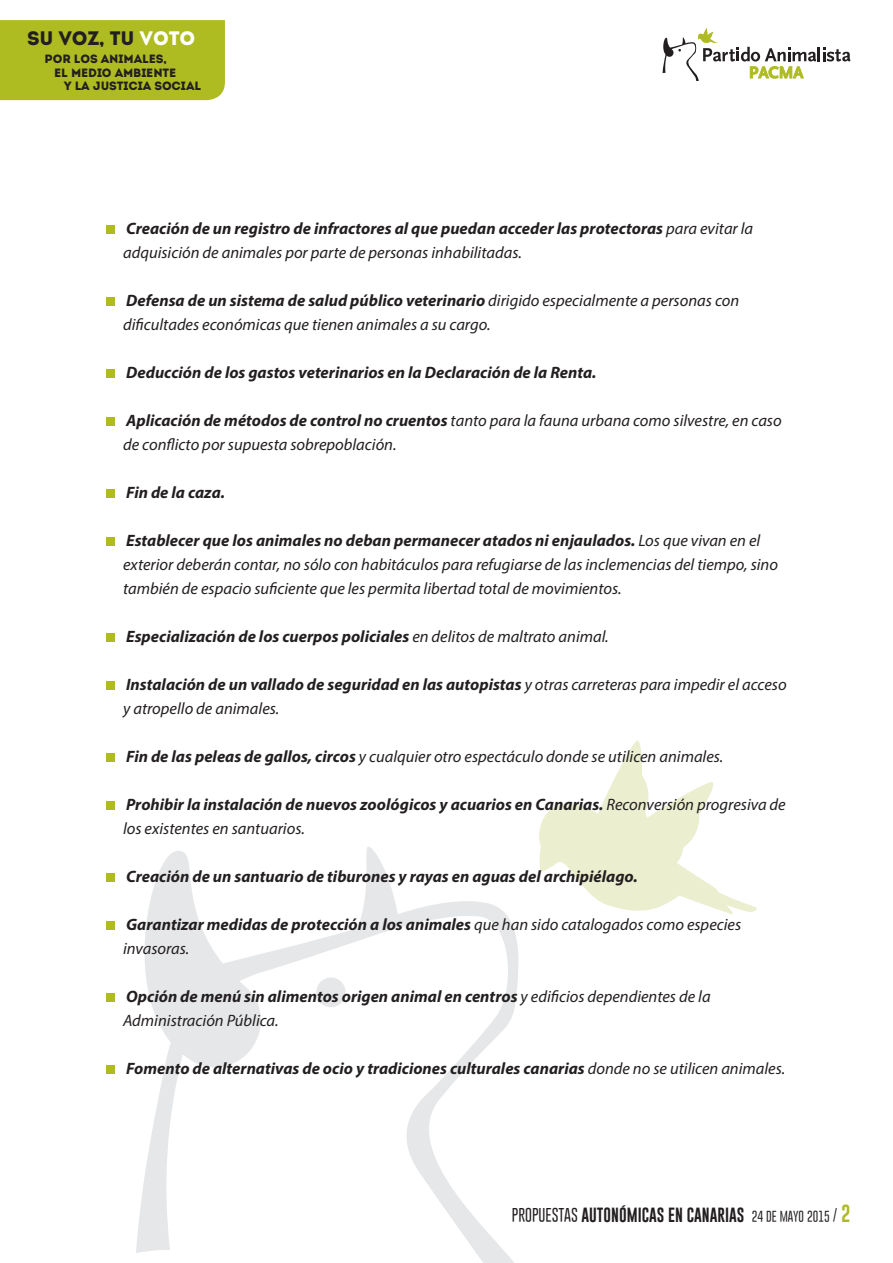
<style>
.page{position:relative;width:893px;height:1263px;background:#fff}
.page>*{position:absolute;margin:0;border:0;box-sizing:border-box;transform-origin:0 0}
.t1{font:19.5px "Intro";letter-spacing:-.01em;color:#231f20}
.Sangría_francesa{font:italic 16.5px/24px "Myriad Pro";color:#231f20}
.Sangría_francesa-2{font:italic 700 16.5px/24px "Myriad Pro";color:#231f20}
.t2{font:15px "Gobold";color:#231f20}
.t3{font:12px "Intro";letter-spacing:-.01em;color:#231f20}
.s1{color:#fff}
.s2{font-weight:400}
.s3{font-weight:700}
.s4{font-weight:300}
.s5{font-weight:300;font-size:12px}
.s6{font-size:18px;color:#aebc21}
</style>
<div class="page">
<div style="left:0;top:20px;width:225px;height:80px;background:#aebc21"></div>
<svg style="left:539px;top:740px;width:218px;height:175px"></svg>
<svg style="left:136px;top:846px;width:412px;height:417px"></svg>
<div style="left:316px;top:977px;width:30px;height:30px;background:#e6e7e9;border-radius:50%"></div>
<hr style="left:817px;top:47px;width:3px;height:14px;background:#231f20">
<svg style="left:823px;top:47px;width:27px;height:14px"></svg>
<svg style="left:662px;top:28px;width:154px;height:53px"></svg>
<div style="left:106px;top:225px;width:9px;height:9px;background:#aebc21"></div>
<div style="left:106px;top:297px;width:9px;height:9px;background:#aebc21"></div>
<div style="left:106px;top:369px;width:9px;height:9px;background:#aebc21"></div>
<div style="left:106px;top:417px;width:9px;height:9px;background:#aebc21"></div>
<div style="left:106px;top:489px;width:9px;height:9px;background:#aebc21"></div>
<div style="left:106px;top:537px;width:9px;height:9px;background:#aebc21"></div>
<div style="left:106px;top:633px;width:9px;height:9px;background:#aebc21"></div>
<div style="left:106px;top:681px;width:9px;height:9px;background:#aebc21"></div>
<div style="left:106px;top:753px;width:9px;height:9px;background:#aebc21"></div>
<div style="left:106px;top:801px;width:9px;height:9px;background:#aebc21"></div>
<div style="left:106px;top:873px;width:9px;height:9px;background:#aebc21"></div>
<div style="left:106px;top:921px;width:9px;height:9px;background:#aebc21"></div>
<div style="left:106px;top:993px;width:9px;height:9px;background:#aebc21"></div>
<div style="left:106px;top:1065px;width:9px;height:9px;background:#aebc21"></div>
<p class="t1" style="left:27px;top:27px;width:170px">SU VOZ, TU <span class="s1">VOTO</span></p>
<p class="t3" style="left:45px;top:52px;width:124px">POR LOS ANIMALES,</p>
<p class="t3" style="left:54px;top:65px;width:124px">EL MEDIO AMBIENTE</p>
<p class="t3" style="left:64px;top:79px;width:139px">Y LA JUSTICIA SOCIAL</p>
<p class="Sangría_francesa-2" style="left:123px;top:216px;width:632px">Creación de un registro de infractores al que puedan acceder las protectoras <span class="s2">para evitar la adquisición de animales por parte de personas inhabilitadas.</span></p>
<p class="Sangría_francesa" style="left:123px;top:288px;width:618px"><span class="s3">Defensa de un sistema de salud público veterinario</span> dirigido especialmente a personas con dificultades económicas que tienen animales a su cargo.</p>
<p class="Sangría_francesa-2" style="left:126px;top:360px;width:472px">Deducción de los gastos veterinarios en la Declaración de la Renta.</p>
<p class="Sangría_francesa" style="left:123px;top:408px;width:660px"><span class="s3">Aplicación de métodos de control no cruentos</span> tanto para la fauna urbana como silvestre, en caso de conflicto por supuesta sobrepoblación.</p>
<p class="Sangría_francesa-2" style="left:126px;top:480px;width:100px">Fin de la caza.</p>
<p class="Sangría_francesa" style="left:123px;top:528px;width:656px"><span class="s3">Establecer que los animales no deban permanecer atados ni enjaulados.</span> Los que vivan en el exterior deberán contar, no sólo con habitáculos para refugiarse de las inclemencias del tiempo, sino también de espacio suficiente que les permita libertad total de movimientos.</p>
<p class="Sangría_francesa-2" style="left:126px;top:624px;width:484px">Especialización de los cuerpos policiales <span class="s2">en delitos de maltrato animal.</span></p>
<p class="Sangría_francesa" style="left:123px;top:672px;width:665px"><span class="s3">Instalación de un vallado de seguridad en las autopistas</span> y otras carreteras para impedir el acceso y atropello de animales.</p>
<p class="Sangría_francesa" style="left:126px;top:744px;width:599px"><span class="s3">Fin de las peleas de gallos, circos</span> y cualquier otro espectáculo donde se utilicen animales.</p>
<p class="Sangría_francesa-2" style="left:123px;top:792px;width:664px">Prohibir la instalación de nuevos zoológicos y acuarios en Canarias. <span class="s2">Reconversión progresiva de los existentes en santuarios.</span></p>
<p class="Sangría_francesa-2" style="left:126px;top:864px;width:513px">Creación de un santuario de tiburones y rayas en aguas del archipiélago.</p>
<p class="Sangría_francesa" style="left:123px;top:912px;width:620px"><span class="s3">Garantizar medidas de protección a los animales</span> que han sido catalogados como especies invasoras.</p>
<p class="Sangría_francesa" style="left:123px;top:984px;width:589px"><span class="s3">Opción de menú sin alimentos origen animal en centros</span> y edificios dependientes de la<br>Administración Pública.</p>
<p class="Sangría_francesa-2" style="left:126px;top:1056px;width:661px">Fomento de alternativas de ocio y tradiciones culturales canarias <span class="s2">donde no se utilicen animales.</span></p>
<p class="t2" style="left:512px;top:1205px;width:340px"><span class="s4">PROPUESTAS</span> AUTONÓMICAS EN CANARIAS <span class="s5">24 DE MAYO 2015</span> <span class="s4">/</span> <span class="s6">2</span></p>
</div>
